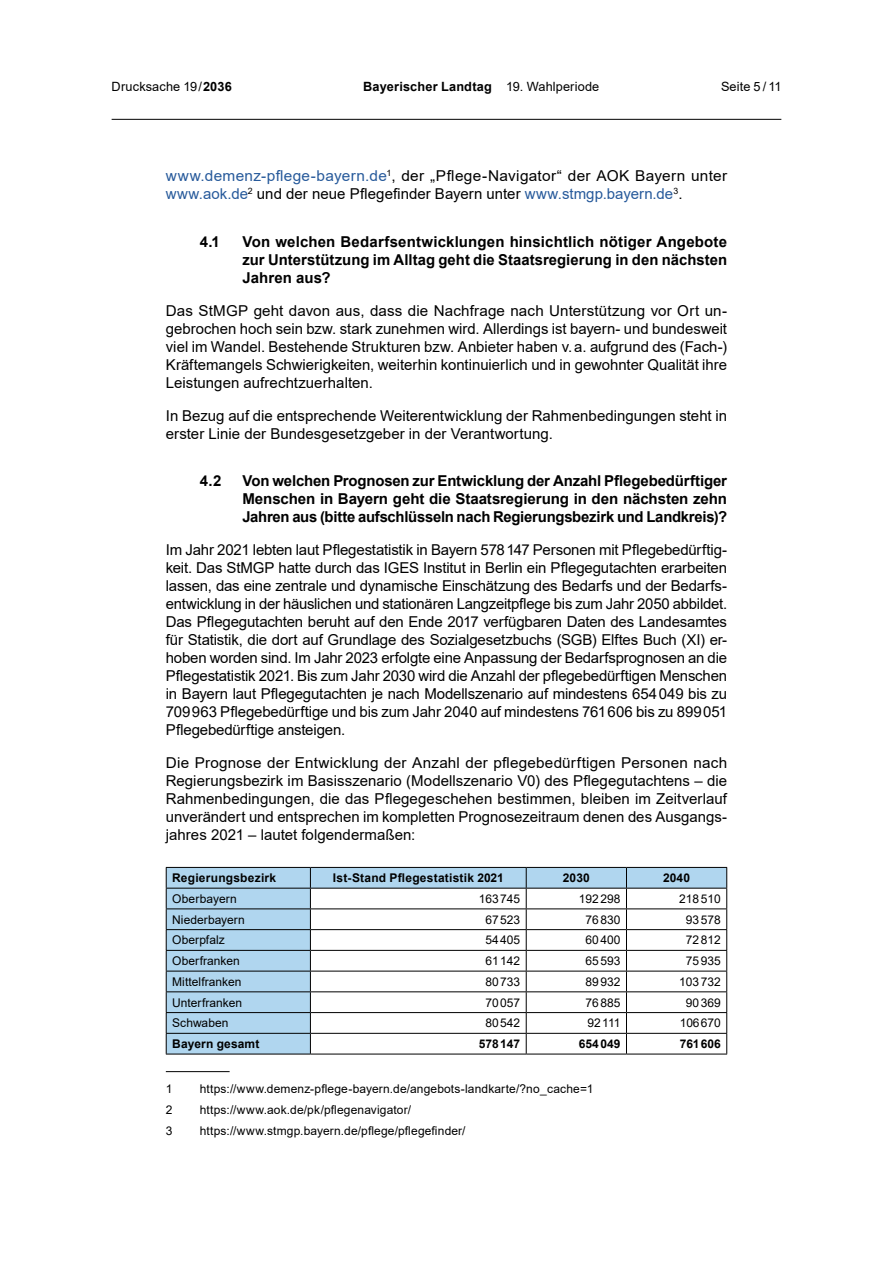
<style>
.page{position:relative;width:893px;height:1263px;background:#fff}
.page>*{position:absolute;margin:0;border:0;box-sizing:border-box;transform-origin:0 0}
.fließtext{font:15px/18px "Arial";color:#000;text-align:justify}
.frage_1_2_1_3___1_b__1_c{font:700 15px/18px "Arial";letter-spacing:-.02em;color:#000;text-align:justify}
.frage_1_1___1_a{font:700 15px/18px "Arial";letter-spacing:.005em;color:#000;text-align:justify}
.t1{font:700 12.75px "Arial";letter-spacing:.015em;color:#000}
.t2{font:12.75px "Arial";letter-spacing:.01em;color:#000}
.fließtext-2{font:12px "Arial";letter-spacing:.01em;color:#000}
.tabelle_koerperzelle_rebuendig{font:12px "Arial";color:#000}
.tabelle_koerperzelle{font:12px "Arial";letter-spacing:.005em;color:#000}
.tabelle_kopfzelle_zentiert{font:700 12px "Arial";letter-spacing:.015em;color:#000}
.tabelle_koerperzelle_rebuendig-2{font:700 12px "Arial";color:#000}
.tabelle_kopfzelle{font:700 12px "Arial";letter-spacing:.02em;color:#000}
.tabelle_koerperzelle-2{font:700 12px "Arial";letter-spacing:.01em;color:#000}
.s1{font-weight:700}
.s2{font-weight:400}
.s3{color:#275a9b}
</style>
<div class="page">
<svg style="left:167px;top:868px;width:559px;height:186px"></svg>
<hr style="left:626px;top:929px;width:101px;height:1px;background:#000">
<hr style="left:626px;top:950px;width:101px;height:1px;background:#000">
<hr style="left:626px;top:971px;width:101px;height:1px;background:#000">
<hr style="left:626px;top:991px;width:101px;height:1px;background:#000">
<hr style="left:626px;top:1012px;width:101px;height:1px;background:#000">
<hr style="left:310px;top:908px;width:216px;height:1px;background:#000">
<hr style="left:526px;top:908px;width:100px;height:1px;background:#000">
<hr style="left:626px;top:908px;width:101px;height:1px;background:#000">
<hr style="left:310px;top:929px;width:216px;height:1px;background:#000">
<hr style="left:526px;top:929px;width:100px;height:1px;background:#000">
<hr style="left:310px;top:950px;width:216px;height:1px;background:#000">
<hr style="left:526px;top:950px;width:100px;height:1px;background:#000">
<hr style="left:310px;top:971px;width:216px;height:1px;background:#000">
<hr style="left:526px;top:971px;width:100px;height:1px;background:#000">
<hr style="left:310px;top:991px;width:216px;height:1px;background:#000">
<hr style="left:526px;top:991px;width:100px;height:1px;background:#000">
<hr style="left:310px;top:1012px;width:216px;height:1px;background:#000">
<hr style="left:526px;top:1012px;width:100px;height:1px;background:#000">
<hr style="left:310px;top:1033px;width:216px;height:1px;background:#000">
<hr style="left:526px;top:1033px;width:100px;height:1px;background:#000">
<hr style="left:626px;top:1033px;width:101px;height:1px;background:#000">
<hr style="left:310px;top:1054px;width:216px;height:1px;background:#000">
<hr style="left:526px;top:1054px;width:100px;height:1px;background:#000">
<hr style="left:626px;top:1054px;width:101px;height:1px;background:#000">
<hr style="left:166px;top:929px;width:144px;height:1px;background:#000">
<hr style="left:166px;top:950px;width:144px;height:1px;background:#000">
<hr style="left:166px;top:971px;width:144px;height:1px;background:#000">
<hr style="left:166px;top:991px;width:144px;height:1px;background:#000">
<hr style="left:166px;top:1012px;width:144px;height:1px;background:#000">
<hr style="left:166px;top:1054px;width:144px;height:1px;background:#000">
<hr style="left:166px;top:867px;width:144px;height:1px;background:#000">
<hr style="left:166px;top:888px;width:144px;height:1px;background:#000">
<hr style="left:310px;top:867px;width:216px;height:1px;background:#000">
<hr style="left:310px;top:888px;width:216px;height:1px;background:#000">
<hr style="left:526px;top:867px;width:100px;height:1px;background:#000">
<svg style="left:526px;top:868px;width:1px;height:186px"></svg>
<hr style="left:526px;top:888px;width:100px;height:1px;background:#000">
<hr style="left:626px;top:867px;width:101px;height:1px;background:#000">
<svg style="left:626px;top:868px;width:1px;height:186px"></svg>
<svg style="left:726px;top:868px;width:1px;height:186px"></svg>
<hr style="left:626px;top:888px;width:101px;height:1px;background:#000">
<hr style="left:166px;top:908px;width:144px;height:1px;background:#000">
<svg style="left:166px;top:868px;width:1px;height:186px"></svg>
<svg style="left:310px;top:868px;width:1px;height:186px"></svg>
<hr style="left:166px;top:1033px;width:144px;height:1px;background:#000">
<hr style="left:166px;top:1071px;width:64px;height:1px;background:#000">
<hr style="left:112px;top:119px;width:669px;height:1px;background:#000">
<p class="t2" style="left:112px;top:77px;width:122px">Drucksache 19 / <span class="s1">2036</span></p>
<p class="t1" style="left:363px;top:77px;width:238px">Bayerischer Landtag <span class="s2">19. Wahlperiode</span></p>
<p class="t2" style="left:721px;top:77px;width:62px">Seite 5 / 11</p>
<p class="fließtext" style="left:166px;top:167px;width:563px"><span class="s3">www.demenz-pflege-bayern.de</span><sup>1</sup>, der „Pflege-Navigator“ der AOK Bayern unter <span class="s3">www.aok.de</span><sup>2</sup> und der neue Pflegefinder Bayern unter <span class="s3">www.stmgp.bayern.de</span><sup>3</sup>.</p>
<h2 class="frage_1_1___1_a" style="left:200px;top:233px;width:21px">4.1</h2>
<h2 class="frage_1_1___1_a" style="left:242px;top:233px;width:486px">Von welchen Bedarfsentwicklungen hinsichtlich nötiger Angebote zur Unterstützung im Alltag geht die Staatsregierung in den nächsten Jahren aus?</h2>
<p class="fließtext" style="left:166px;top:301px;width:563px">Das StMGP geht davon aus, dass die Nachfrage nach Unterstützung vor Ort un&shy;gebrochen hoch sein bzw. stark zunehmen wird. Allerdings ist bayern- und bundesweit viel im Wandel. Bestehende Strukturen bzw. Anbieter haben v. a. aufgrund des (Fach-)<br>Kräftemangels Schwierigkeiten, weiterhin kontinuierlich und in gewohnter Qualität ihre Leistungen aufrechtzuerhalten.</p>
<p class="fließtext" style="left:166px;top:406px;width:563px">In Bezug auf die entsprechende Weiterentwicklung der Rahmenbedingungen steht in erster Linie der Bundesgesetzgeber in der Verantwortung.</p>
<h2 class="frage_1_2_1_3___1_b__1_c" style="left:200px;top:472px;width:23px">4.2</h2>
<h2 class="frage_1_2_1_3___1_b__1_c" style="left:242px;top:472px;width:486px">Von welchen Prognosen zur Entwicklung der Anzahl Pflegebedürftiger Menschen in Bayern geht die Staatsregierung in den nächsten zehn Jahren aus (bitte aufschlüsseln nach Regierungsbezirk und Landkreis)?</h2>
<p class="fließtext" style="left:166px;top:541px;width:563px">Im Jahr 2021 lebten laut Pflegestatistik in Bayern 578 147 Personen mit Pflegebedürftig&shy;keit. Das StMGP hatte durch das IGES Institut in Berlin ein Pflegegutachten erarbeiten lassen, das eine zentrale und dynamische Einschätzung des Bedarfs und der Bedarfs&shy;entwicklung in der häuslichen und stationären Langzeitpflege bis zum Jahr 2050 abbildet.<br>Das Pflegegutachten beruht auf den Ende 2017 verfügbaren Daten des Landesamtes für Statistik, die dort auf Grundlage des Sozialgesetzbuchs (SGB) Elftes Buch (XI) er&shy;hoben worden sind. Im Jahr 2023 erfolgte eine Anpassung der Bedarfsprognosen an die Pflegestatistik 2021. Bis zum Jahr 2030 wird die Anzahl der pflegebedürftigen Menschen in Bayern laut Pflegegutachten je nach Modellszenario auf mindestens 654 049 bis zu 709 963 Pflegebedürftige und bis zum Jahr 2040 auf mindestens 761 606 bis zu 899 051<br>Pflegebedürftige ansteigen.</p>
<p class="fließtext" style="left:166px;top:754px;width:563px">Die Prognose der Entwicklung der Anzahl der pflegebedürftigen Personen nach Regierungsbezirk im Basisszenario (Modellszenario V0) des Pflegegutachtens – die Rahmenbedingungen, die das Pflegegeschehen bestimmen, bleiben im Zeitverlauf unverändert und entsprechen im kompletten Prognosezeitraum denen des Ausgangs&shy;jahres 2021 – lautet folgendermaßen:</p>
<p class="tabelle_kopfzelle" style="left:172px;top:869px;width:106px">Regierungsbezirk</p>
<p class="tabelle_kopfzelle_zentiert" style="left:333px;top:869px;width:172px">Ist-Stand Pflegestatistik 2021</p>
<p class="tabelle_kopfzelle_zentiert" style="left:563px;top:869px;width:29px">2030</p>
<p class="tabelle_kopfzelle_zentiert" style="left:663px;top:869px;width:28px">2040</p>
<p class="tabelle_koerperzelle" style="left:172px;top:890px;width:66px">Oberbayern</p>
<p class="tabelle_koerperzelle_rebuendig" style="left:479px;top:890px;width:43px">163 745</p>
<p class="tabelle_koerperzelle_rebuendig" style="left:579px;top:890px;width:43px">192 298</p>
<p class="tabelle_koerperzelle_rebuendig" style="left:679px;top:890px;width:43px">218 510</p>
<p class="tabelle_koerperzelle" style="left:172px;top:911px;width:74px">Niederbayern</p>
<p class="tabelle_koerperzelle_rebuendig" style="left:485px;top:911px;width:36px">67 523</p>
<p class="tabelle_koerperzelle_rebuendig" style="left:586px;top:911px;width:36px">76 830</p>
<p class="tabelle_koerperzelle_rebuendig" style="left:686px;top:911px;width:36px">93 578</p>
<p class="tabelle_koerperzelle" style="left:172px;top:932px;width:54px">Oberpfalz</p>
<p class="tabelle_koerperzelle_rebuendig" style="left:485px;top:932px;width:36px">54 405</p>
<p class="tabelle_koerperzelle_rebuendig" style="left:586px;top:932px;width:36px">60 400</p>
<p class="tabelle_koerperzelle_rebuendig" style="left:686px;top:932px;width:36px">72 812</p>
<p class="tabelle_koerperzelle" style="left:172px;top:953px;width:69px">Oberfranken</p>
<p class="tabelle_koerperzelle_rebuendig" style="left:485px;top:953px;width:36px">61 142</p>
<p class="tabelle_koerperzelle_rebuendig" style="left:586px;top:953px;width:36px">65 593</p>
<p class="tabelle_koerperzelle_rebuendig" style="left:686px;top:953px;width:36px">75 935</p>
<p class="tabelle_koerperzelle" style="left:172px;top:973px;width:71px">Mittelfranken</p>
<p class="tabelle_koerperzelle_rebuendig" style="left:485px;top:973px;width:36px">80 733</p>
<p class="tabelle_koerperzelle_rebuendig" style="left:586px;top:973px;width:36px">89 932</p>
<p class="tabelle_koerperzelle_rebuendig" style="left:679px;top:973px;width:43px">103 732</p>
<p class="tabelle_koerperzelle" style="left:172px;top:994px;width:71px">Unterfranken</p>
<p class="tabelle_koerperzelle_rebuendig" style="left:485px;top:994px;width:36px">70 057</p>
<p class="tabelle_koerperzelle_rebuendig" style="left:586px;top:994px;width:36px">76 885</p>
<p class="tabelle_koerperzelle_rebuendig" style="left:686px;top:994px;width:36px">90 369</p>
<p class="tabelle_koerperzelle" style="left:172px;top:1015px;width:58px">Schwaben</p>
<p class="tabelle_koerperzelle_rebuendig" style="left:485px;top:1015px;width:36px">80 542</p>
<p class="tabelle_koerperzelle_rebuendig" style="left:587px;top:1015px;width:35px">92 111</p>
<p class="tabelle_koerperzelle_rebuendig" style="left:680px;top:1015px;width:42px">106 670</p>
<p class="tabelle_koerperzelle-2" style="left:172px;top:1035px;width:89px">Bayern gesamt</p>
<p class="tabelle_koerperzelle_rebuendig-2" style="left:479px;top:1035px;width:43px">578 147</p>
<p class="tabelle_koerperzelle_rebuendig-2" style="left:579px;top:1035px;width:43px">654 049</p>
<p class="tabelle_koerperzelle_rebuendig-2" style="left:680px;top:1035px;width:42px">761 606</p>
<p class="fließtext-2" style="left:166px;top:1080px;width:8px">1</p>
<p class="fließtext-2" style="left:200px;top:1080px;width:395px">https://www.demenz-pflege-bayern.de/angebots-landkarte/?no_cache=1</p>
<p class="fließtext-2" style="left:166px;top:1102px;width:8px">2</p>
<p class="fließtext-2" style="left:200px;top:1102px;width:213px">https://www.aok.de/pk/pflegenavigator/</p>
<p class="fließtext-2" style="left:166px;top:1123px;width:8px">3</p>
<p class="fließtext-2" style="left:200px;top:1123px;width:267px">https://www.stmgp.bayern.de/pflege/pflegefinder/</p>
</div>
